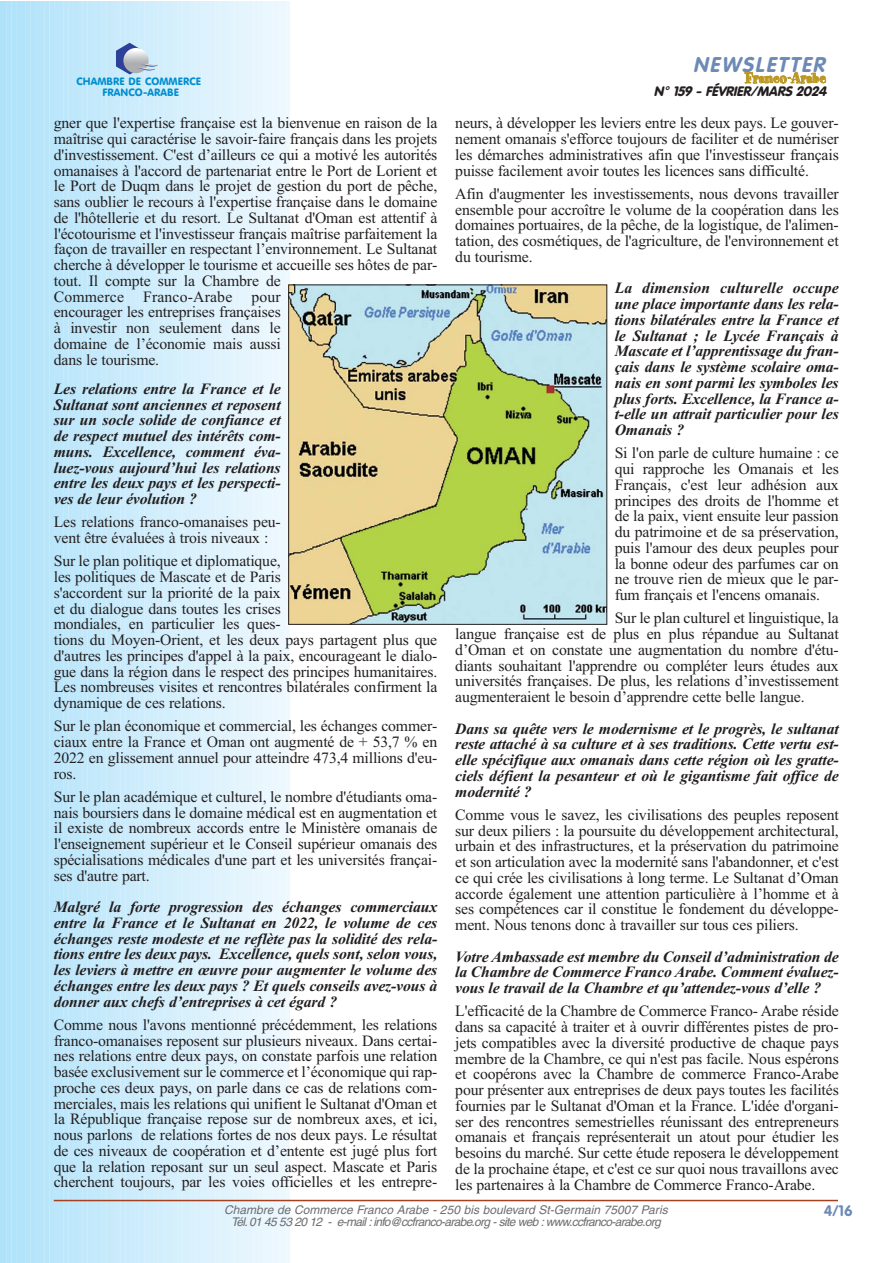
<style>
.page{position:relative;width:893px;height:1263px;background:#fff}
.page>*{position:absolute;margin:0;border:0;box-sizing:border-box;transform-origin:0 0}
.t1{font:italic 700 21px "VAG Rounded";color:#6d8ab5}
.t2{font:16.5px "Spumoni LP";letter-spacing:.02em;color:#bb9824}
.t3{font:15.75px/15.8px "Times New Roman";letter-spacing:-.01em;color:#231f20;text-align:justify}
.t4{font:italic 700 15.75px/15.8px "Times New Roman";letter-spacing:-.01em;color:#231f20;text-align:justify}
.t5{font:700 15px "VAG Rounded";color:#6d8ab5}
.t6{font:italic 900 13.5px "VAG Rounded";color:#231f20}
.t7{font:italic 12px "Helvetica";color:#6c6e70}
.t8{font:10.5px/10.5px "VAG Rounded BT";letter-spacing:.005em;color:#008ece;text-align:center}
</style>
<div class="page">
<div style="left:0;top:1px;width:9px;height:1262px;background:#afe2fa"></div>
<svg style="left:9px;top:1px;width:5px;height:1262px;background:#b3e3fa"></svg>
<div style="left:14px;top:1px;width:10px;height:1262px;background:#b2e3fa"></div>
<svg style="left:23px;top:1px;width:10px;height:1262px;background:#b6e4fa"></svg>
<div style="left:33px;top:1px;width:10px;height:1262px;background:#b6e4fa"></div>
<div style="left:42px;top:1px;width:10px;height:1262px;background:#b9e5fa"></div>
<div style="left:52px;top:1px;width:10px;height:1262px;background:#bbe6fb"></div>
<div style="left:61px;top:1px;width:10px;height:1262px;background:#bde7fb"></div>
<div style="left:71px;top:1px;width:10px;height:1262px;background:#bfe7fb"></div>
<div style="left:80px;top:1px;width:10px;height:1262px;background:#c1e8fb"></div>
<div style="left:89px;top:1px;width:11px;height:1262px;background:#c3e9fb"></div>
<div style="left:99px;top:1px;width:10px;height:1262px;background:#c5eafb"></div>
<div style="left:108px;top:1px;width:10px;height:1262px;background:#c8eafb"></div>
<div style="left:118px;top:1px;width:10px;height:1262px;background:#caebfc"></div>
<div style="left:127px;top:1px;width:10px;height:1262px;background:#ccecfc"></div>
<div style="left:137px;top:1px;width:10px;height:1262px;background:#ceedfc"></div>
<div style="left:146px;top:1px;width:10px;height:1262px;background:#d0edfc"></div>
<div style="left:156px;top:1px;width:10px;height:1262px;background:#d2eefc"></div>
<div style="left:165px;top:1px;width:10px;height:1262px;background:#d4effc"></div>
<div style="left:175px;top:1px;width:10px;height:1262px;background:#d6f0fc"></div>
<div style="left:184px;top:1px;width:10px;height:1262px;background:#d8f0fc"></div>
<div style="left:194px;top:1px;width:10px;height:1262px;background:#daf1fd"></div>
<div style="left:203px;top:1px;width:10px;height:1262px;background:#ddf2fd"></div>
<div style="left:213px;top:1px;width:10px;height:1262px;background:#dff3fd"></div>
<div style="left:222px;top:1px;width:10px;height:1262px;background:#e1f3fd"></div>
<div style="left:232px;top:1px;width:10px;height:1262px;background:#e3f4fd"></div>
<div style="left:241px;top:1px;width:10px;height:1262px;background:#e5f5fd"></div>
<div style="left:251px;top:1px;width:10px;height:1262px;background:#e7f6fd"></div>
<div style="left:260px;top:1px;width:10px;height:1262px;background:#e9f7fe"></div>
<div style="left:270px;top:1px;width:10px;height:1262px;background:#ebf7fe"></div>
<div style="left:279px;top:1px;width:10px;height:1262px;background:#edf8fe"></div>
<hr style="left:54px;top:1200px;width:784px;height:1px;background:#a6411f">
<svg style="left:116px;top:43px;width:42px;height:31px"></svg>
<img style="left:290px;top:286px;width:315px;height:337px">
<div style="left:288px;top:284px;width:319px;height:341px;border:1px solid #231f20"></div>
<p class="t8" style="left:76px;top:77px;width:126px">CHAMBRE DE COMMERCE<br>FRANCO-ARABE</p>
<p class="t3" style="left:54px;top:117px;width:385px;text-align:left">gner que l'expertise française est la bienvenue en raison de la maîtrise qui caractérise le savoir-faire français dans les projets d'investissement. C'est d’ailleurs ce qui a motivé les autorités omanaises à l'accord de partenariat entre le Port de Lorient et le Port de Duqm dans le projet de gestion du port de pêche, sans oublier le recours à l'expertise française dans le domaine de l'hôtellerie et du resort. Le Sultanat d'Oman est attentif à l'écotourisme et l'investisseur français maîtrise parfaitement la façon de travailler en respectant l’environnement. Le Sultanat cherche à développer le tourisme et accueille ses hôtes de par&shy;tout. Il compte sur la Chambre de<br>Commerce Franco-Arabe pour<br>encourager les entreprises françaises<br>à investir non seulement dans le<br>domaine de l’économie mais aussi<br>dans le tourisme.</p>
<p class="t4" style="left:54px;top:382px;width:228px">Les relations entre la France et le Sultanat sont anciennes et reposent sur un socle solide de confiance et de respect mutuel des intérêts com&shy;muns. Excellence, comment éva&shy;luez-vous aujourd’hui les relations entre les deux pays et les perspecti&shy;ves de leur évolution ?</p>
<p class="t3" style="left:54px;top:516px;width:228px">Les relations franco-omanaises peu&shy;vent être évaluées à trois niveaux :</p>
<p class="t3" style="left:54px;top:555px;width:385px;text-align:left">Sur le plan politique et diplomatique,<br>les politiques de Mascate et de Paris<br>s'accordent sur la priorité de la paix<br>et du dialogue dans toutes les crises<br>mondiales, en particulier les ques-<br>tions du Moyen-Orient, et les deux pays partagent plus que d'autres les principes d'appel à la paix, encourageant le dialo&shy;gue dans la région dans le respect des principes humanitaires.<br>Les nombreuses visites et rencontres bilatérales confirment la dynamique de ces relations.</p>
<p class="t3" style="left:54px;top:720px;width:385px">Sur le plan économique et commercial, les échanges commer&shy;ciaux entre la France et Oman ont augmenté de + 53,7 % en 2022 en glissement annuel pour atteindre 473,4 millions d'eu&shy;ros.</p>
<p class="t3" style="left:54px;top:790px;width:385px">Sur le plan académique et culturel, le nombre d'étudiants oma&shy;nais boursiers dans le domaine médical est en augmentation et il existe de nombreux accords entre le Ministère omanais de l'enseignement supérieur et le Conseil supérieur omanais des spécialisations médicales d'une part et les universités françai&shy;ses d'autre part.</p>
<p class="t4" style="left:54px;top:901px;width:385px">Malgré la forte progression des échanges commerciaux entre la France et le Sultanat en 2022, le volume de ces échanges reste modeste et ne reflète pas la solidité des rela&shy;tions entre les deux pays. Excellence, quels sont, selon vous, les leviers à mettre en œuvre pour augmenter le volume des échanges entre les deux pays ? Et quels conseils avez-vous à donner aux chefs d’entreprises à cet égard ?</p>
<p class="t3" style="left:54px;top:1018px;width:385px">Comme nous l'avons mentionné précédemment, les relations franco-omanaises reposent sur plusieurs niveaux. Dans certai&shy;nes relations entre deux pays, on constate parfois une relation basée exclusivement sur le commerce et l’économique qui rap&shy;proche ces deux pays, on parle dans ce cas de relations com&shy;merciales, mais les relations qui unifient le Sultanat d'Oman et la République française repose sur de nombreux axes, et ici, nous parlons de relations fortes de nos deux pays. Le résultat de ces niveaux de coopération et d’entente est jugé plus fort que la relation reposant sur un seul aspect. Mascate et Paris cherchent toujours, par les voies officielles et les entrepre-</p>
<h1 class="t1" style="left:693px;top:56px;width:137px">NEWSLETTER</h1>
<p class="t2" style="left:745px;top:72px;width:82px">Franco-Arabe</p>
<p class="t6" style="left:654px;top:85px;width:177px">N° 159 - FÉVRIER/MARS 2024</p>
<p class="t3" style="left:455px;top:117px;width:385px">neurs, à développer les leviers entre les deux pays. Le gouver&shy;nement omanais s'efforce toujours de faciliter et de numériser les démarches administratives afin que l'investisseur français puisse facilement avoir toutes les licences sans difficulté.</p>
<p class="t3" style="left:455px;top:187px;width:385px">Afin d'augmenter les investissements, nous devons travailler ensemble pour accroître le volume de la coopération dans les domaines portuaires, de la pêche, de la logistique, de l'alimen&shy;tation, des cosmétiques, de l'agriculture, de l'environnement et du tourisme.</p>
<p class="t4" style="left:615px;top:282px;width:226px">La dimension culturelle occupe une place importante dans les rela&shy;tions bilatérales entre la France et le Sultanat ; le Lycée Français à Mascate et l’apprentissage du fran&shy;çais dans le système scolaire oma&shy;nais en sont parmi les symboles les plus forts. Excellence, la France a&shy;t-elle un attrait particulier pour les Omanais ?</p>
<p class="t3" style="left:615px;top:447px;width:226px">Si l'on parle de culture humaine : ce qui rapproche les Omanais et les Français, c'est leur adhésion aux principes des droits de l'homme et de la paix, vient ensuite leur passion du patrimoine et de sa préservation, puis l'amour des deux peuples pour la bonne odeur des parfumes car on ne trouve rien de mieux que le par&shy;fum français et l'encens omanais.</p>
<p class="t3" style="left:455px;top:612px;width:385px;text-indent:159px">Sur le plan culturel et linguistique, la langue française est de plus en plus répandue au Sultanat d’Oman et on constate une augmentation du nombre d'étu&shy;diants souhaitant l'apprendre ou compléter leurs études aux universités françaises. De plus, les relations d’investissement augmenteraient le besoin d’apprendre cette belle langue.</p>
<p class="t4" style="left:455px;top:722px;width:385px">Dans sa quête vers le modernisme et le progrès, le sultanat reste attaché à sa culture et à ses traditions. Cette vertu est&shy;elle spécifique aux omanais dans cette région où les gratte&shy;ciels défient la pesanteur et où le gigantisme fait office de modernité ?</p>
<p class="t3" style="left:455px;top:808px;width:385px">Comme vous le savez, les civilisations des peuples reposent sur deux piliers : la poursuite du développement architectural, urbain et des infrastructures, et la préservation du patrimoine et son articulation avec la modernité sans l'abandonner, et c'est ce qui crée les civilisations à long terme. Le Sultanat d’Oman accorde également une attention particulière à l’homme et à ses compétences car il constitue le fondement du développe&shy;ment. Nous tenons donc à travailler sur tous ces piliers.</p>
<p class="t4" style="left:455px;top:950px;width:385px">Votre Ambassade est membre du Conseil d’administration de la Chambre de Commerce Franco Arabe. Comment évaluez&shy;vous le travail de la Chambre et qu’attendez-vous d’elle ?</p>
<p class="t3" style="left:455px;top:1005px;width:385px">L'efficacité de la Chambre de Commerce Franco- Arabe réside dans sa capacité à traiter et à ouvrir différentes pistes de pro&shy;jets compatibles avec la diversité productive de chaque pays membre de la Chambre, ce qui n'est pas facile. Nous espérons et coopérons avec la Chambre de commerce Franco-Arabe pour présenter aux entreprises de deux pays toutes les facilités fournies par le Sultanat d'Oman et la France. L'idée d'organi&shy;ser des rencontres semestrielles réunissant des entrepreneurs omanais et français représenterait un atout pour étudier les besoins du marché. Sur cette étude reposera le développement de la prochaine étape, et c'est ce sur quoi nous travaillons avec les partenaires à la Chambre de Commerce Franco-Arabe.</p>
<p class="t7" style="left:224px;top:1205px;width:447px">Chambre de Commerce Franco Arabe - 250 bis boulevard St-Germain 75007 Paris</p>
<p class="t5" style="left:824px;top:1205px;width:30px">4/16</p>
<p class="t7" style="left:231px;top:1217px;width:433px">Tél. 01 45 53 20 12 - e-mail: info@ccfranco-arabe.org -site web : www.ccfranco-arabe.org</p>
</div>
